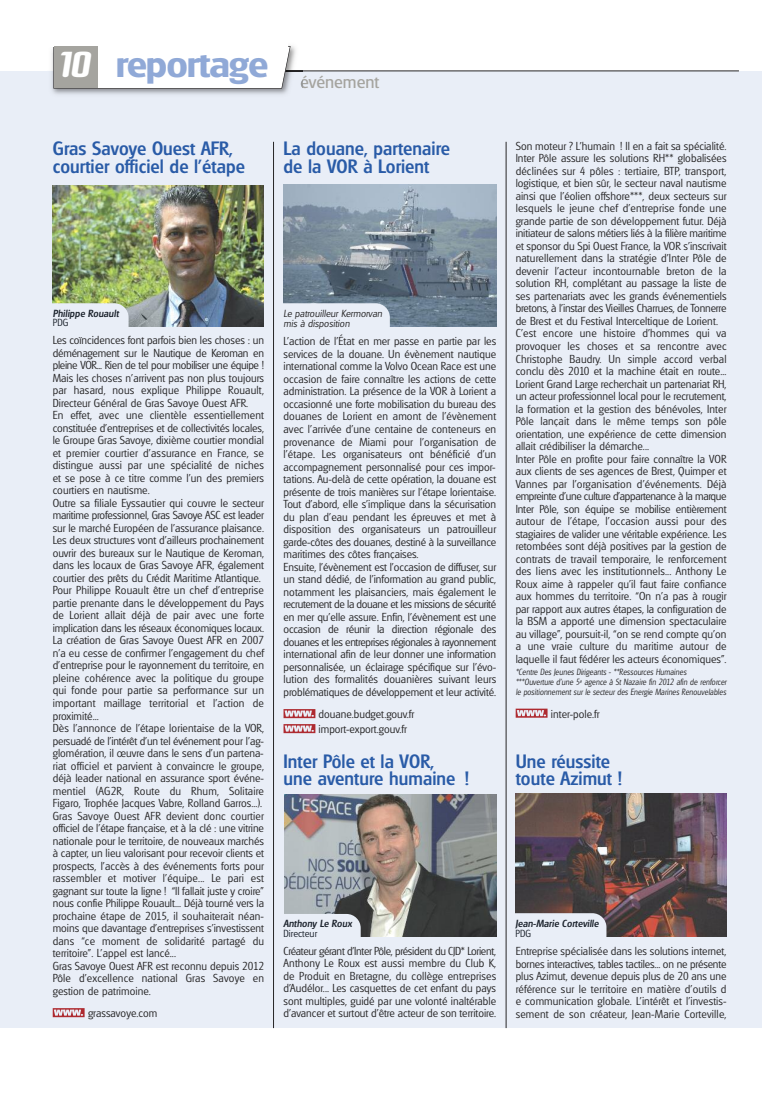
<style>
.page{position:relative;width:762px;height:1099px;background:#fff}
.page>*{position:absolute;margin:0;border:0;box-sizing:border-box;transform-origin:0 0}
.t1{font:600 36px "Glasgow";letter-spacing:-.025em;color:#90a9d7;scale:1.14 1}
.t2{font:500 18.75px/17.5px "Glasgow";letter-spacing:.005em;color:#295ba7}
.t3{font:17.5px "Glasgow";color:#a5a49f}
.t4{font:300 11.25px/12.5px "Glasgow";letter-spacing:.005em;color:#272627}
.t5{font:italic 500 10px "Glasgow";letter-spacing:.005em;color:#1c232d}
.t6{font:italic 300 10px/9.4px "Glasgow";letter-spacing:.005em;color:#272627}
.t7{font:300 10px "Glasgow";letter-spacing:.005em;color:#1c232d}
.t8{font:italic 300 8.75px/10px "Glasgow";letter-spacing:.005em;color:#272627;scale:.9 1}
.s1{font-family:"Hangover";font-weight:700;font-size:39.38px;color:#fff}
</style>
<div class="page">
<div style="left:0;top:255px;width:762px;height:773px;background:#e9eef7"></div>
<img style="left:516px;top:793px;width:210px;height:143px">
<div style="left:0;top:71px;width:762px;height:195px;background:#e9eef7"></div>
<img style="left:284px;top:794px;width:212px;height:142px">
<img style="left:283px;top:184px;width:213px;height:142px">
<div style="left:259px;top:913px;width:102px;height:38px;background:#e9eef7;border-radius:14px"></div>
<div style="left:500px;top:913px;width:106px;height:37px;background:#e9eef7;border-radius:14px"></div>
<hr style="left:506px;top:142px;width:1px;height:886px;background:#272627">
<img style="left:53px;top:185px;width:211px;height:141px">
<div style="left:16px;top:303px;width:113px;height:37px;background:#e9eef7;border-radius:14px"></div>
<div style="left:269px;top:303px;width:121px;height:37px;background:#e9eef7;border-radius:14px"></div>
<svg style="left:53px;top:1008px;width:32px;height:9px"></svg>
<svg style="left:283px;top:709px;width:32px;height:9px"></svg>
<svg style="left:283px;top:724px;width:32px;height:9px"></svg>
<hr style="left:273px;top:142px;width:1px;height:886px;background:#272627">
<svg style="left:516px;top:708px;width:31px;height:9px"></svg>
<hr style="left:56px;top:71px;width:683px;height:1px;background:#272627">
<img style="left:52px;top:46px;width:250px;height:49px">
<svg style="left:51px;top:45px;width:240px;height:44px"></svg>
<div style="left:54px;top:41px;width:234px;height:13px;background:#fff"></div>
<div style="left:54px;top:46px;width:44px;height:42px;background:#a5a49f"></div>
<div style="left:0;top:0;width:53px;height:46px;background:#fff"></div>
<h1 class="t1" style="left:60px;top:44px;width:185px"><span class="s1">10</span> reportage</h1>
<h3 class="t3" style="left:300px;top:72px;width:81px">événement</h3>
<h2 class="t2" style="left:53px;top:140px;width:194px">Gras Savoye Ouest AFR, courtier officiel de l’étape</h2>
<h2 class="t2" style="left:283px;top:140px;width:168px">La douane, partenaire de la VOR à Lorient</h2>
<p class="t4" style="left:516px;top:140px;width:212px">Son moteur ? L’humain ! Il en a fait sa spécialité.<br>Inter Pôle assure les solutions RH** globalisées déclinées sur 4 pôles : tertiaire, BTP, transport, logistique, et bien sûr, le secteur naval nautisme ainsi que l’éolien offshore***, deux secteurs sur lesquels le jeune chef d’entreprise fonde une grande partie de son développement futur. Déjà initiateur de salons métiers liés à la filière maritime et sponsor du Spi Ouest France, la VOR s’inscrivait naturellement dans la stratégie d’Inter Pôle de devenir l’acteur incontournable breton de la solution RH, complétant au passage la liste de ses partenariats avec les grands événementiels bretons, à l’instar des Vieilles Charrues, de Tonnerre de Brest et du Festival Interceltique de Lorient.<br>C’est encore une histoire d’hommes qui va provoquer les choses et sa rencontre avec Christophe Baudry. Un simple accord verbal conclu dès 2010 et la machine était en route...<br>Lorient Grand Large recherchait un partenariat RH, un acteur professionnel local pour le recrutement, la formation et la gestion des bénévoles, Inter Pôle lançait dans le même temps son pôle orientation, une expérience de cette dimension allait crédibiliser la démarche...<br>Inter Pôle en profite pour faire connaître la VOR aux clients de ses agences de Brest, Quimper et Vannes par l’organisation d’événements. Déjà empreinte d’une culture d’appartenance à la marque Inter Pôle, son équipe se mobilise entièrement autour de l’étape, l’occasion aussi pour des stagiaires de valider une véritable expérience. Les retombées sont déjà positives par la gestion de contrats de travail temporaire, le renforcement des liens avec les institutionnels... Anthony Le Roux aime à rappeler qu’il faut faire confiance aux hommes du territoire. “On n’a pas à rougir par rapport aux autres étapes, la configuration de la BSM a apporté une dimension spectaculaire au village”, poursuit-il, “on se rend compte qu’on a une vraie culture du maritime autour de laquelle il faut fédérer les acteurs économiques”.</p>
<p class="t8" style="left:516px;top:667px;width:236px">*Centre Des Jeunes Dirigeants - **Ressources Humaines ***Ouverture d’une 5<sup>e</sup> agence à St Nazaire fin 2012 afin de renforcer le positionnement sur le secteur des Energie Marines Renouvelables</p>
<p class="t4" style="left:551px;top:707px;width:50px">inter-pole.fr</p>
<p class="t5" style="left:53px;top:307px;width:68px">Philippe Rouault</p>
<p class="t7" style="left:53px;top:317px;width:17px">PDG</p>
<p class="t6" style="left:283px;top:309px;width:100px">Le patrouilleur Kermorvan mis à disposition</p>
<p class="t4" style="left:53px;top:334px;width:213px">Les coïncidences font parfois bien les choses : un déménagement sur le Nautique de Keroman en pleine VOR... Rien de tel pour mobiliser une équipe !<br>Mais les choses n’arrivent pas non plus toujours par hasard, nous explique Philippe Rouault, Directeur Général de Gras Savoye Ouest AFR.<br>En effet, avec une clientèle essentiellement constituée d’entreprises et de collectivités locales, le Groupe Gras Savoye, dixième courtier mondial et premier courtier d’assurance en France, se distingue aussi par une spécialité de niches et se pose à ce titre comme l’un des premiers courtiers en nautisme.<br>Outre sa filiale Eyssautier qui couvre le secteur maritime professionnel, Gras Savoye ASC est leader sur le marché Européen de l'assurance plaisance.<br>Les deux structures vont d’ailleurs prochainement ouvrir des bureaux sur le Nautique de Keroman, dans les locaux de Gras Savoye AFR, également courtier des prêts du Crédit Maritime Atlantique.<br>Pour Philippe Rouault être un chef d’entreprise partie prenante dans le développement du Pays de Lorient allait déjà de pair avec une forte implication dans les réseaux économiques locaux.<br>La création de Gras Savoye Ouest AFR en 2007 n’a eu cesse de confirmer l’engagement du chef d’entreprise pour le rayonnement du territoire, en pleine cohérence avec la politique du groupe qui fonde pour partie sa performance sur un important maillage territorial et l’action de proximité...<br>Dès l’annonce de l’étape lorientaise de la VOR, persuadé de l’intérêt d’un tel événement pour l’ag&shy;glomération, il œuvre dans le sens d’un partena&shy;riat officiel et parvient à convaincre le groupe, déjà leader national en assurance sport événe&shy;mentiel (AG2R, Route du Rhum, Solitaire Figaro, Trophée Jacques Vabre, Rolland Garros...).<br>Gras Savoye Ouest AFR devient donc courtier officiel de l’étape française, et à la clé : une vitrine nationale pour le territoire, de nouveaux marchés à capter, un lieu valorisant pour recevoir clients et prospects, l’accès à des événements forts pour rassembler et motiver l’équipe... Le pari est gagnant sur toute la ligne ! “Il fallait juste y croire” nous confie Philippe Rouault... Déjà tourné vers la prochaine étape de 2015, il souhaiterait néan&shy;moins que davantage d’entreprises s’investissent dans “ce moment de solidarité partagé du territoire”. L’appel est lancé...<br>Gras Savoye Ouest AFR est reconnu depuis 2012<br>Pôle d’excellence national Gras Savoye en gestion de patrimoine.</p>
<p class="t4" style="left:88px;top:1006px;width:71px">grassavoye.com</p>
<p class="t4" style="left:283px;top:335px;width:214px">L’action de l’État en mer passe en partie par les services de la douane. Un évènement nautique international comme la Volvo Ocean Race est une occasion de faire connaître les actions de cette administration. La présence de la VOR à Lorient a occasionné une forte mobilisation du bureau des douanes de Lorient en amont de l’évènement avec l’arrivée d’une centaine de conteneurs en provenance de Miami pour l’organisation de l’étape. Les organisateurs ont bénéficié d’un accompagnement personnalisé pour ces impor&shy;tations. Au-delà de cette opération, la douane est présente de trois manières sur l’étape lorientaise.<br>Tout d’abord, elle s'implique dans la sécurisation du plan d'eau pendant les épreuves et met à disposition des organisateurs un patrouilleur garde-côtes des douanes, destiné à la surveillance maritimes des côtes françaises.<br>Ensuite, l’évènement est l’occasion de diffuser, sur un stand dédié, de l’information au grand public, notamment les plaisanciers, mais également le recrutement de la douane et les missions de sécurité en mer qu’elle assure. Enfin, l’évènement est une occasion de réunir la direction régionale des douanes et les entreprises régionales à rayonnement international afin de leur donner une information personnalisée, un éclairage spécifique sur l'évo&shy;lution des formalités douanières suivant leurs problématiques de développement et leur activité.</p>
<p class="t4" style="left:319px;top:706px;width:97px;line-height:15px">douane.budget.gouv.fr import-export.gouv.fr</p>
<h2 class="t2" style="left:516px;top:752px;width:108px">Une réussite toute Azimut !</h2>
<h2 class="t2" style="left:283px;top:752px;width:187px">Inter Pôle et la VOR,<br>une aventure humaine !</h2>
<p class="t5" style="left:515px;top:917px;width:85px">Jean-Marie Corteville</p>
<p class="t7" style="left:515px;top:927px;width:17px">PDG</p>
<p class="t5" style="left:283px;top:918px;width:70px">Anthony Le Roux</p>
<p class="t7" style="left:283px;top:927px;width:35px">Directeur</p>
<p class="t4" style="left:283px;top:944px;width:214px;text-align:justify">Créateur gérant d’Inter Pôle, président du CJD* Lorient, Anthony Le Roux est aussi membre du Club K, de Produit en Bretagne, du collège entreprises d’Audélor... Les casquettes de cet enfant du pays sont multiples, guidé par une volonté inaltérable d’avancer et surtout d’être acteur de son territoire.</p>
<p class="t4" style="left:516px;top:945px;width:212px;text-align:justify">Entreprise spécialisée dans les solutions internet, bornes interactives, tables tactiles... on ne présente plus Azimut, devenue depuis plus de 20 ans une référence sur le territoire en matière d’outils d e communication globale. L’intérêt et l’investis&shy;sement de son créateur, Jean-Marie Corteville,</p>
</div>
